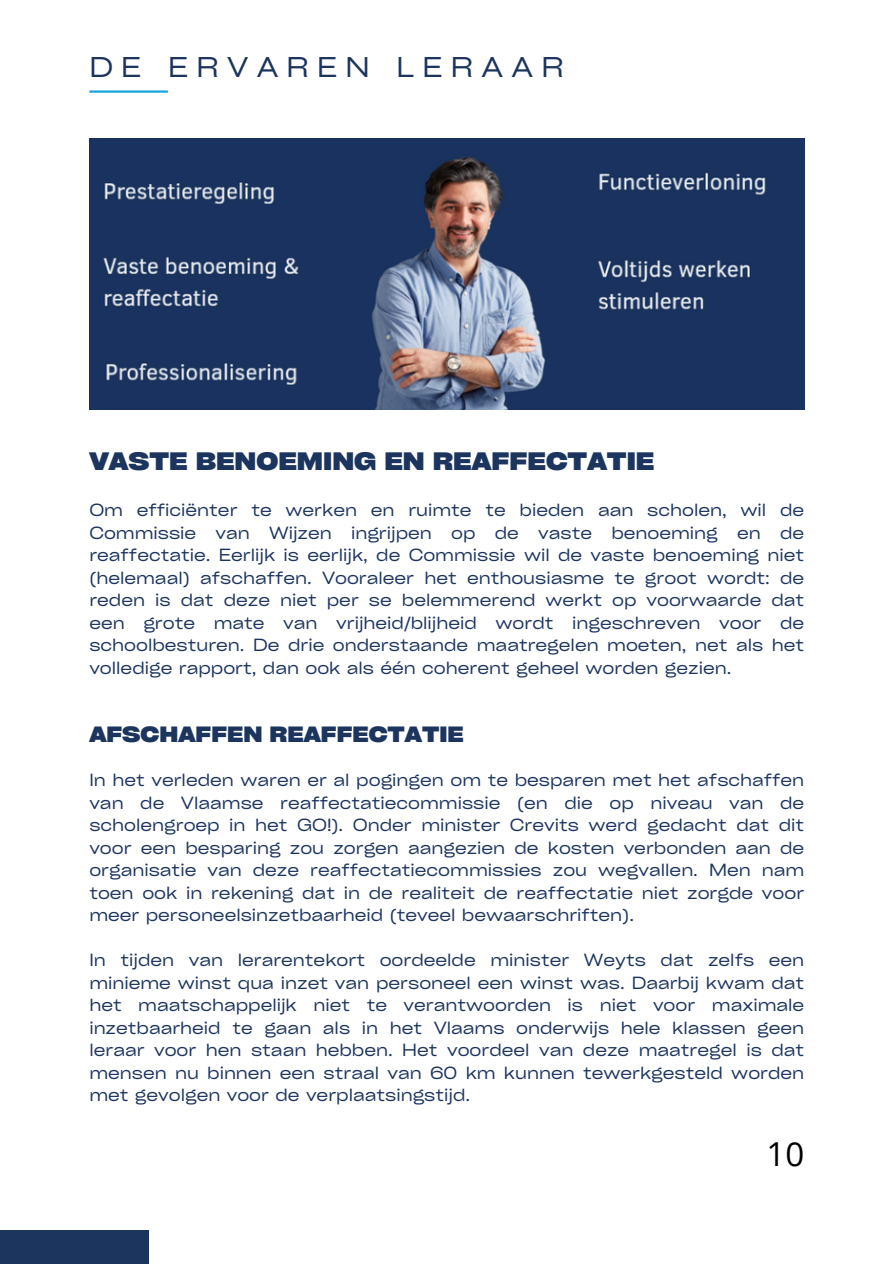
<style>
.page{position:relative;width:894px;height:1264px;background:#fff}
.page>*{position:absolute;margin:0;border:0;box-sizing:border-box;transform-origin:0 0}
.t1{font:33px "Open Sans";color:#000}
.t2{font:expanded 27.3px "Cy Grotesk";letter-spacing:.3em;color:#1c355f}
.t3{font:800 expanded 24.15px "Cy Grotesk";color:#1c355f}
.t4{font:800 expanded 21.15px "Cy Grotesk";color:#1c355f}
.t5{font:expanded 16.8px/22.5px "Cy Grotesk";color:#1c355f;text-align:justify}
</style>
<div class="page">
<div style="left:0;top:1229px;width:149px;height:34px;background:#1c355f"></div>
<hr style="left:89px;top:90px;width:79px;height:3px;background:#16a6de">
<img style="left:89px;top:139px;width:715px;height:270px">
<p class="t2" style="left:89px;top:50px;width:476px">DE ERVAREN LERAAR</p>
<h2 class="t3" style="left:89px;top:446px;width:566px">VASTE BENOEMING EN REAFFECTATIE</h2>
<h1 class="t5" style="left:89px;top:498px;width:716px">Om efficiënter te werken en ruimte te bieden aan scholen, wil de Commissie van Wijzen ingrijpen op de vaste benoeming en de reaffectatie. Eerlijk is eerlijk, de Commissie wil de vaste benoeming niet (helemaal) afschaffen. Vooraleer het enthousiasme te groot wordt: de reden is dat deze niet per se belemmerend werkt op voorwaarde dat een grote mate van vrijheid/blijheid wordt ingeschreven voor de schoolbesturen. De drie onderstaande maatregelen moeten, net als het volledige rapport, dan ook als één coherent geheel worden gezien.</h1>
<p class="t4" style="left:89px;top:721px;width:376px">AFSCHAFFEN REAFFECTATIE</p>
<h3 class="t5" style="left:89px;top:768px;width:716px">In het verleden waren er al pogingen om te besparen met het afschaffen van de Vlaamse reaffectatiecommissie (en die op niveau van de scholengroep in het GO!). Onder minister Crevits werd gedacht dat dit voor een besparing zou zorgen aangezien de kosten verbonden aan de organisatie van deze reaffectatiecommissies zou wegvallen. Men nam toen ook in rekening dat in de realiteit de reaffectatie niet zorgde voor meer personeelsinzetbaarheid (teveel bewaarschriften).</h3>
<p class="t5" style="left:89px;top:948px;width:716px">In tijden van lerarentekort oordeelde minister Weyts dat zelfs een minieme winst qua inzet van personeel een winst was. Daarbij kwam dat het maatschappelijk niet te verantwoorden is niet voor maximale inzetbaarheid te gaan als in het Vlaams onderwijs hele klassen geen leraar voor hen staan hebben. Het voordeel van deze maatregel is dat mensen nu binnen een straal van 60 km kunnen tewerkgesteld worden met gevolgen voor de verplaatsingstijd.</p>
<p class="t1" style="left:766px;top:1130px;width:39px">10</p>
</div>
